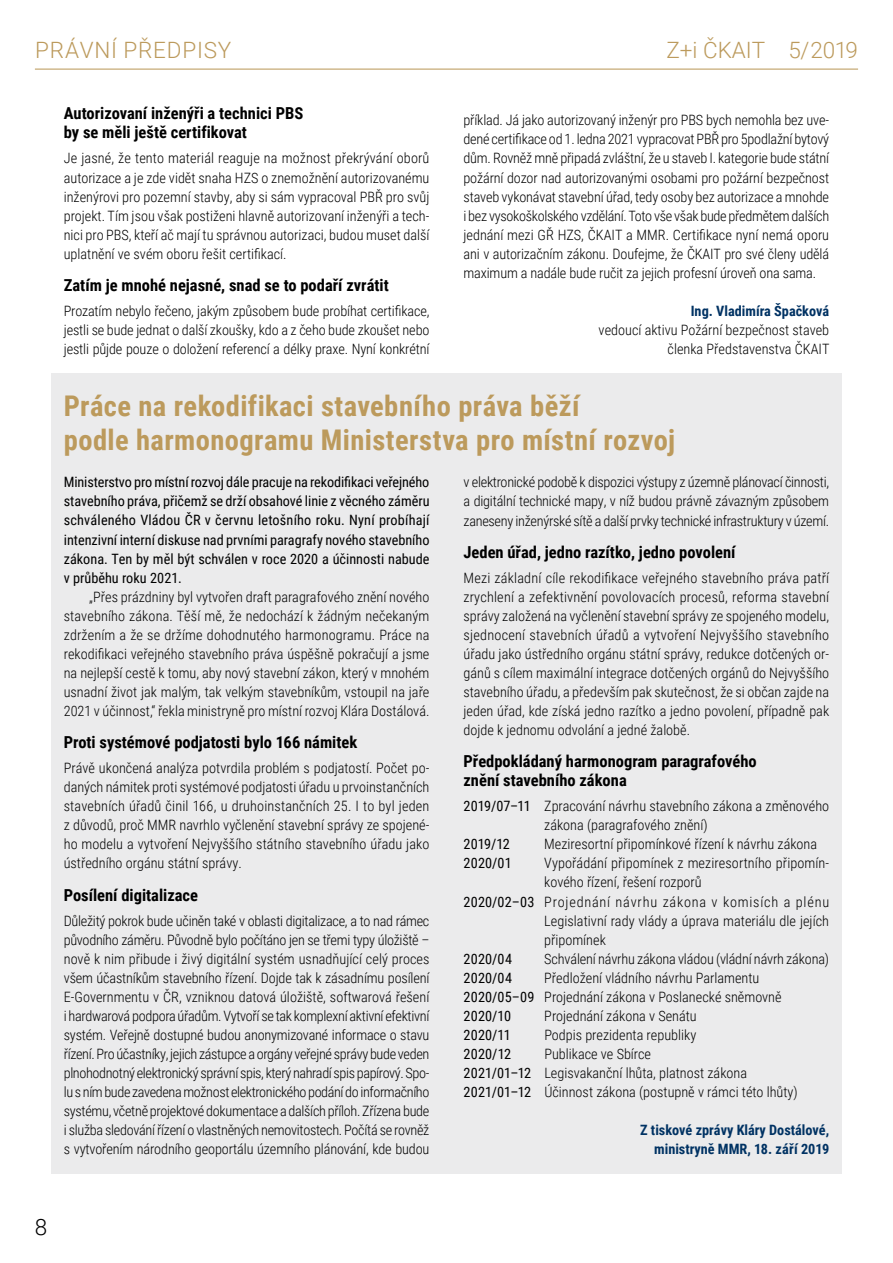
<style>
.page{position:relative;width:893px;height:1263px;background:#fff}
.page>*{position:absolute;margin:0;border:0;box-sizing:border-box;transform-origin:0 0}
.t1{font:700 28.5px/34.2px "Roboto Condensed";letter-spacing:.015em;color:#bc9a5c}
.t2{font:300 22.5px "Roboto";color:#bc9a5c}
.t3{font:300 22.5px "Roboto";letter-spacing:.035em;color:#bc9a5c}
.t4{font:300 22.5px "Roboto";color:#000}
.t5{font:700 16.5px/19px "Roboto Condensed";color:#000}
.t6{font:300 14.25px/19px "Roboto Condensed";color:#000;text-align:justify}
.t7{font:14.25px/19px "Roboto Condensed";color:#000;text-align:justify}
.t8{font:700 14.25px/19px "Roboto Condensed";color:#003263;text-align:right}
.t9{font:300 14.25px "Roboto Condensed";letter-spacing:.055em;color:#000}
.s1{font-weight:400}
</style>
<div class="page">
<div style="left:51px;top:373px;width:791px;height:800px;background:#ebebec"></div>
<hr style="left:35px;top:69px;width:823px;height:1px;background:#bc9a5c">
<h2 class="t3" style="left:35px;top:34px;width:198px">PRÁVNÍ PŘEDPISY</h2>
<p class="t5" style="left:64px;top:103px;width:241px">Autorizovaní inženýři a technici PBS by se měli ještě certifikovat</p>
<p class="t6" style="left:64px;top:148px;width:367px">Je jasné, že tento materiál reaguje na možnost překrývání oborů autorizace a je zde vidět snaha HZS o znemožnění autorizovanému inženýrovi pro pozemní stavby, aby si sám vypracoval PBŘ pro svůj projekt. Tím jsou však postiženi hlavně autorizovaní inženýři a tech&shy;nici pro PBS, kteří ač mají tu správnou autorizaci, budou muset další uplatnění ve svém oboru řešit certifikací.</p>
<p class="t5" style="left:64px;top:275px;width:327px">Zatím je mnohé nejasné, snad se to podaří zvrátit</p>
<p class="t6" style="left:64px;top:301px;width:367px">Prozatím nebylo řečeno, jakým způsobem bude probíhat certifikace, jestli se bude jednat o další zkoušky, kdo a z čeho bude zkoušet nebo jestli půjde pouze o doložení referencí a délky praxe. Nyní konkrétní</p>
<h2 class="t2" style="left:666px;top:34px;width:193px">Z+i ČKAIT 5/2019</h2>
<p class="t6" style="left:463px;top:110px;width:367px">příklad. Já jako autorizovaný inženýr pro PBS bych nemohla bez uve&shy;dené certifikace od 1. ledna 2021 vypracovat PBŘ pro 5podlažní bytový dům. Rovněž mně připadá zvláštní, že u staveb I. kategorie bude státní požární dozor nad autorizovanými osobami pro požární bezpečnost staveb vykonávat stavební úřad, tedy osoby bez autorizace a mnohde i bez vysokoškolského vzdělání. Toto vše však bude předmětem dalších jednání mezi GŘ HZS, ČKAIT a MMR. Certifikace nyní nemá oporu ani v autorizačním zákonu. Doufejme, že ČKAIT pro své členy udělá maximum a nadále bude ručit za jejich profesní úroveň ona sama.</p>
<p class="t8" style="left:691px;top:301px;width:140px">Ing. Vladimíra Špačková</p>
<p class="t6" style="left:599px;top:320px;width:232px;text-align:right">vedoucí aktivu Požární bezpečnost staveb členka Představenstva ČKAIT</p>
<h1 class="t1" style="left:64px;top:388px;width:613px">Práce na rekodifikaci stavebního práva běží<br>podle harmonogramu Ministerstva pro místní rozvoj</h1>
<p class="t7" style="left:64px;top:472px;width:367px">Ministerstvo pro místní rozvoj dále pracuje na rekodifikaci veřejného stavebního práva, přičemž se drží obsahové linie z věcného záměru schváleného Vládou ČR v červnu letošního roku. Nyní probíhají intenzivní interní diskuse nad prvními paragrafy nového stavebního zákona. Ten by měl být schválen v roce 2020 a účinnosti nabude v průběhu roku 2021.</p>
<p class="t6" style="left:64px;top:586px;width:367px;text-indent:26px">„Přes prázdniny byl vytvořen draft paragrafového znění nového stavebního zákona. Těší mě, že nedochází k žádným nečekaným zdržením a že se držíme dohodnutého harmonogramu. Práce na rekodifikaci veřejného stavebního práva úspěšně pokračují a jsme na nejlepší cestě k tomu, aby nový stavební zákon, který v mnohém usnadní život jak malým, tak velkým stavebníkům, vstoupil na jaře 2021 v účinnost,“ řekla ministryně pro místní rozvoj Klára Dostálová.</p>
<p class="t5" style="left:64px;top:732px;width:295px">Proti systémové podjatosti bylo 166 námitek</p>
<p class="t6" style="left:64px;top:758px;width:367px">Právě ukončená analýza potvrdila problém s podjatostí. Počet po&shy;daných námitek proti systémové podjatosti úřadu u prvoinstančních stavebních úřadů činil 166, u druhoinstančních 25. I to byl jeden z důvodů, proč MMR navrhlo vyčlenění stavební správy ze spojené&shy;ho modelu a vytvoření Nejvyššího státního stavebního úřadu jako ústředního orgánu státní správy.</p>
<p class="t5" style="left:64px;top:884px;width:136px">Posílení digitalizace</p>
<p class="t6" style="left:64px;top:910px;width:367px">Důležitý pokrok bude učiněn také v oblasti digitalizace, a to nad rámec původního záměru. Původně bylo počítáno jen se třemi typy úložiště – nově k nim přibude i živý digitální systém usnadňující celý proces všem účastníkům stavebního řízení. Dojde tak k zásadnímu posílení E-Governmentu v ČR, vzniknou datová úložiště, softwarová řešení i hardwarová podpora úřadům. Vytvoří se tak komplexní aktivní efektivní systém. Veřejně dostupné budou anonymizované informace o stavu řízení. Pro účastníky, jejich zástupce a orgány veřejné správy bude veden plnohodnotný elektronický správní spis, který nahradí spis papírový. Spo&shy;lu s ním bude zavedena možnost elektronického podání do informačního systému, včetně projektové dokumentace a dalších příloh. Zřízena bude i služba sledování řízení o vlastněných nemovitostech. Počítá se rovněž s vytvořením národního geoportálu územního plánování, kde budou</p>
<p class="t6" style="left:463px;top:472px;width:367px">v elektronické podobě k dispozici výstupy z územně plánovací činnosti, a digitální technické mapy, v níž budou právně závazným způsobem zaneseny inženýrské sítě a další prvky technické infrastruktury v území.</p>
<p class="t5" style="left:463px;top:541px;width:273px">Jeden úřad, jedno razítko, jedno povolení</p>
<p class="t6" style="left:463px;top:567px;width:367px">Mezi základní cíle rekodifikace veřejného stavebního práva patří zrychlení a zefektivnění povolovacích procesů, reforma stavební správy založená na vyčlenění stavební správy ze spojeného modelu, sjednocení stavebních úřadů a vytvoření Nejvyššího stavebního úřadu jako ústředního orgánu státní správy, redukce dotčených or&shy;gánů s cílem maximální integrace dotčených orgánů do Nejvyššího stavebního úřadu, a především pak skutečnost, že si občan zajde na jeden úřad, kde získá jedno razítko a jedno povolení, případně pak dojde k jednomu odvolání a jedné žalobě.</p>
<p class="t5" style="left:463px;top:751px;width:295px">Předpokládaný harmonogram paragrafového znění stavebního zákona</p>
<p class="t6" style="left:544px;top:796px;width:286px;text-indent:-81px"><span class="s1">2019/07–11</span> Zpracování návrhu stavebního zákona a změnového zákona (paragrafového znění)</p>
<p class="t7" style="left:463px;top:834px;width:48px">2019/12</p>
<p class="t6" style="left:544px;top:834px;width:274px">Meziresortní připomínkové řízení k návrhu zákona</p>
<p class="t7" style="left:463px;top:853px;width:50px">2020/01</p>
<p class="t6" style="left:544px;top:853px;width:286px">Vypořádání připomínek z meziresortního připomín-</p>
<p class="t6" style="left:544px;top:872px;width:159px">kového řízení, řešení rozporů</p>
<p class="t9" style="left:463px;top:891px;width:367px"><span class="s1">2020/02–03</span> Projednání návrhu zákona v komisích a plénu</p>
<p class="t6" style="left:544px;top:910px;width:286px">Legislativní rady vlády a úprava materiálu dle jejích</p>
<p class="t6" style="left:544px;top:929px;width:63px">připomínek</p>
<p class="t7" style="left:463px;top:948px;width:50px">2020/04</p>
<p class="t6" style="left:544px;top:948px;width:286px">Schválení návrhu zákona vládou (vládní návrh zákona)</p>
<p class="t7" style="left:463px;top:968px;width:50px">2020/04</p>
<p class="t6" style="left:463px;top:968px;width:320px;text-align:left;text-indent:81px">Předložení vládního návrhu Parlamentu<br><span class="s1">2020/05–09</span> Projednání zákona v Poslanecké sněmovně<br><span class="s1">2020/10</span></p>
<p class="t6" style="left:544px;top:1006px;width:154px">Projednání zákona v Senátu</p>
<p class="t7" style="left:463px;top:1025px;width:49px">2020/11</p>
<p class="t6" style="left:544px;top:1025px;width:153px">Podpis prezidenta republiky</p>
<p class="t7" style="left:464px;top:1044px;width:49px">2020/12</p>
<p class="t6" style="left:464px;top:1044px;width:336px;text-align:left;text-indent:81px">Publikace ve Sbírce<br><span class="s1">2021/01–12</span> Legisvakanční lhůta, platnost zákona<br><span class="s1">2021/01–12</span> Účinnost zákona (postupně v rámci této lhůty)</p>
<p class="t8" style="left:640px;top:1120px;width:191px">Z tiskové zprávy Kláry Dostálové, ministryně MMR, 18. září 2019</p>
<h2 class="t4" style="left:35px;top:1211px;width:14px">8</h2>
</div>
